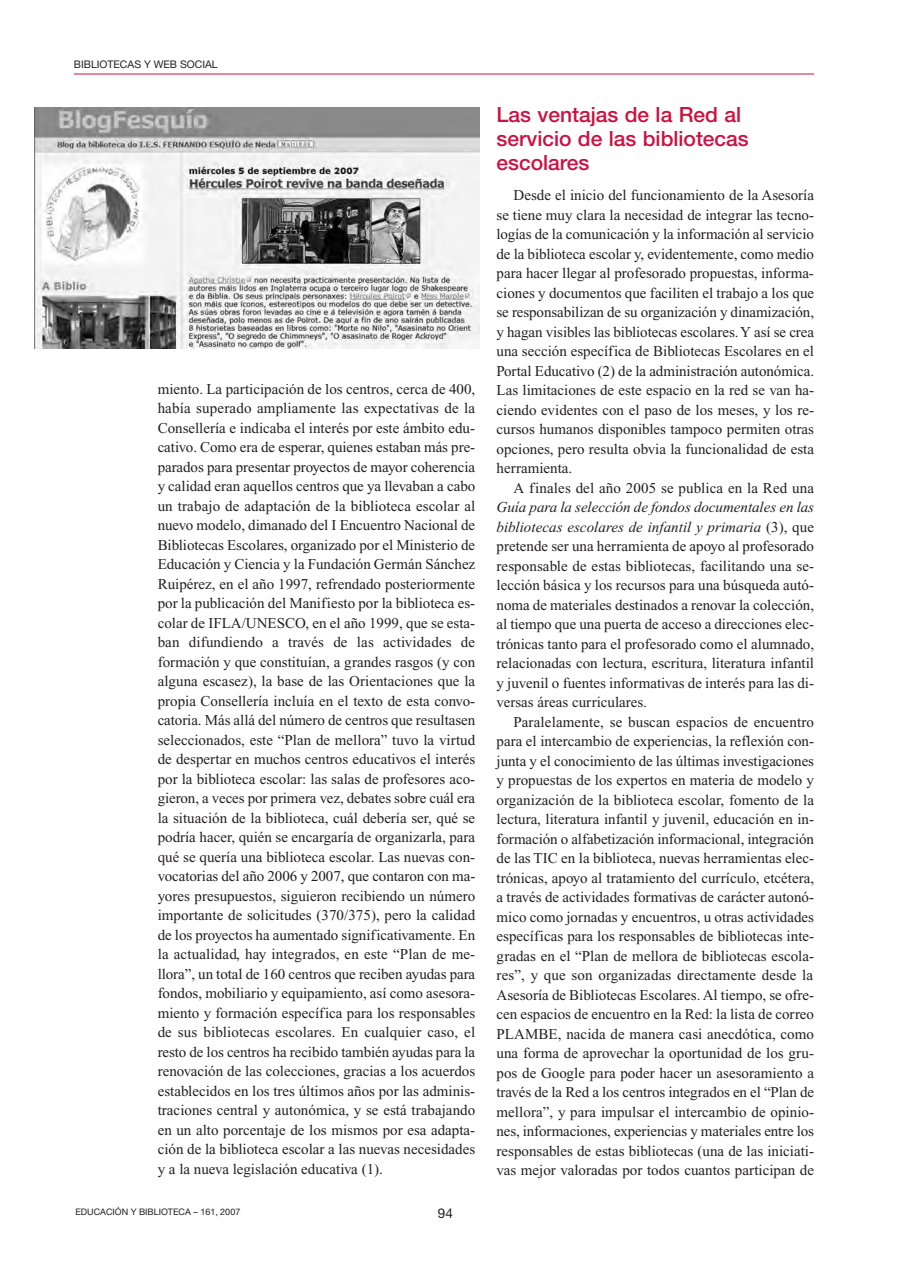
<style>
.page{position:relative;width:897px;height:1265px;background:#fff}
.page>*{position:absolute;margin:0;border:0;box-sizing:border-box;transform-origin:0 0}
.t1{font:500 21px/24px "Helvetica Neue";color:#cd1141}
.t2{font:15px/19.5px "Times New Roman";color:#231f20;text-align:justify}
.t3{font:italic 15px "Times New Roman";color:#231f20}
.t4{font:13.5px "Helvetica Neue";color:#231f20}
.t5{font:10.5px "Helvetica Neue";color:#231f20}
.t6{font:9px "Helvetica Neue";color:#231f20}
.s1{font-style:normal}
</style>
<div class="page">
<svg style="left:34px;top:73px;width:781px;height:276px"></svg>
<p class="t5" style="left:74px;top:61px;width:145px">BIBLIOTECAS Y WEB SOCIAL</p>
<p class="t2" style="left:158px;top:380px;width:319px">miento. La participación de los centros, cerca de 400, había superado ampliamente las expectativas de la Consellería e indicaba el interés por este ámbito edu&shy;cativo. Como era de esperar, quienes estaban más pre&shy;parados para presentar proyectos de mayor coherencia y calidad eran aquellos centros que ya llevaban a cabo un trabajo de adaptación de la biblioteca escolar al nuevo modelo, dimanado del I Encuentro Nacional de Bibliotecas Escolares, organizado por el Ministerio de Educación y Ciencia y la Fundación Germán Sánchez Ruipérez, en el año 1997, refrendado posteriormente por la publicación del Manifiesto por la biblioteca es&shy;colar de IFLA/UNESCO, en el año 1999, que se esta&shy;ban difundiendo a través de las actividades de formación y que constituían, a grandes rasgos (y con alguna escasez), la base de las Orientaciones que la propia Consellería incluía en el texto de esta convo&shy;catoria. Más allá del número de centros que resultasen seleccionados, este “Plan de mellora” tuvo la virtud de despertar en muchos centros educativos el interés por la biblioteca escolar: las salas de profesores aco&shy;gieron, a veces por primera vez, debates sobre cuál era la situación de la biblioteca, cuál debería ser, qué se podría hacer, quién se encargaría de organizarla, para qué se quería una biblioteca escolar. Las nuevas con&shy;vocatorias del año 2006 y 2007, que contaron con ma&shy;yores presupuestos, siguieron recibiendo un número importante de solicitudes (370/375), pero la calidad de los proyectos ha aumentado significativamente. En la actualidad, hay integrados, en este “Plan de me&shy;llora”, un total de 160 centros que reciben ayudas para fondos, mobiliario y equipamiento, así como asesora&shy;miento y formación específica para los responsables de sus bibliotecas escolares. En cualquier caso, el resto de los centros ha recibido también ayudas para la renovación de las colecciones, gracias a los acuerdos establecidos en los tres últimos años por las adminis&shy;traciones central y autonómica, y se está trabajando en un alto porcentaje de los mismos por esa adapta&shy;ción de la biblioteca escolar a las nuevas necesidades y a la nueva legislación educativa (1).</p>
<p class="t6" style="left:75px;top:1208px;width:166px">EDUCACIÓN Y BIBLIOTECA – 161, 2007</p>
<p class="t4" style="left:438px;top:1208px;width:16px">94</p>
<p class="t1" style="left:496px;top:105px;width:254px">Las ventajas de la Red al servicio de las bibliotecas escolares</p>
<p class="t2" style="left:513px;top:187px;width:302px">Desde el inicio del funcionamiento de la Asesoría</p>
<p class="t2" style="left:496px;top:206px;width:319px">se tiene muy clara la necesidad de integrar las tecno-</p>
<p class="t2" style="left:496px;top:226px;width:319px">logías de la comunicación y la información al servicio</p>
<p class="t2" style="left:496px;top:245px;width:319px">de la biblioteca escolar y, evidentemente, como medio</p>
<p class="t2" style="left:496px;top:265px;width:319px">para hacer llegar al profesorado propuestas, informa-</p>
<p class="t2" style="left:496px;top:284px;width:319px">ciones y documentos que faciliten el trabajo a los que</p>
<p class="t2" style="left:496px;top:304px;width:319px">se responsabilizan de su organización y dinamización,</p>
<p class="t2" style="left:496px;top:323px;width:319px">y hagan visibles las bibliotecas escolares. Y así se crea</p>
<p class="t2" style="left:496px;top:343px;width:319px">una sección específica de Bibliotecas Escolares en el</p>
<p class="t2" style="left:496px;top:362px;width:319px">Portal Educativo (2) de la administración autonómica.</p>
<p class="t2" style="left:496px;top:382px;width:319px">Las limitaciones de este espacio en la red se van ha-</p>
<p class="t2" style="left:496px;top:401px;width:319px">ciendo evidentes con el paso de los meses, y los re-</p>
<p class="t2" style="left:496px;top:421px;width:319px">cursos humanos disponibles tampoco permiten otras</p>
<p class="t2" style="left:496px;top:440px;width:319px">opciones, pero resulta obvia la funcionalidad de esta</p>
<p class="t2" style="left:496px;top:460px;width:77px">herramienta.</p>
<p class="t2" style="left:513px;top:479px;width:302px">A finales del año 2005 se publica en la Red una</p>
<p class="t3" style="left:496px;top:502px;width:319px">Guía para la selección de fondos documentales en las</p>
<p class="t3" style="left:496px;top:521px;width:319px">bibliotecas escolares de infantil y primaria <span class="s1">(3), que</span></p>
<p class="t2" style="left:496px;top:538px;width:319px">pretende ser una herramienta de apoyo al profesorado</p>
<p class="t2" style="left:496px;top:557px;width:319px">responsable de estas bibliotecas, facilitando una se-</p>
<p class="t2" style="left:496px;top:577px;width:319px">lección básica y los recursos para una búsqueda autó-</p>
<p class="t2" style="left:496px;top:596px;width:319px">noma de materiales destinados a renovar la colección,</p>
<p class="t2" style="left:496px;top:616px;width:319px">al tiempo que una puerta de acceso a direcciones elec-</p>
<p class="t2" style="left:496px;top:635px;width:319px">trónicas tanto para el profesorado como el alumnado,</p>
<p class="t2" style="left:496px;top:655px;width:319px">relacionadas con lectura, escritura, literatura infantil</p>
<p class="t2" style="left:496px;top:674px;width:319px">y juvenil o fuentes informativas de interés para las di-</p>
<p class="t2" style="left:496px;top:694px;width:152px">versas áreas curriculares.</p>
<p class="t2" style="left:513px;top:713px;width:302px">Paralelamente, se buscan espacios de encuentro</p>
<p class="t2" style="left:496px;top:733px;width:319px">para el intercambio de experiencias, la reflexión con-</p>
<p class="t2" style="left:496px;top:752px;width:319px">junta y el conocimiento de las últimas investigaciones</p>
<p class="t2" style="left:496px;top:772px;width:319px">y propuestas de los expertos en materia de modelo y</p>
<p class="t2" style="left:496px;top:791px;width:319px">organización de la biblioteca escolar, fomento de la</p>
<p class="t2" style="left:496px;top:811px;width:319px">lectura, literatura infantil y juvenil, educación en in-</p>
<p class="t2" style="left:496px;top:830px;width:319px">formación o alfabetización informacional, integración</p>
<p class="t2" style="left:496px;top:850px;width:319px">de las TIC en la biblioteca, nuevas herramientas elec-</p>
<p class="t2" style="left:496px;top:869px;width:319px">trónicas, apoyo al tratamiento del currículo, etcétera,</p>
<p class="t2" style="left:496px;top:889px;width:319px">a través de actividades formativas de carácter autonó-</p>
<p class="t2" style="left:496px;top:908px;width:319px">mico como jornadas y encuentros, u otras actividades</p>
<p class="t2" style="left:496px;top:928px;width:319px">específicas para los responsables de bibliotecas inte-</p>
<p class="t2" style="left:496px;top:947px;width:319px">gradas en el “Plan de mellora de bibliotecas escola-</p>
<p class="t2" style="left:496px;top:967px;width:318px">res”, y que son organizadas directamente desde la</p>
<p class="t2" style="left:496px;top:986px;width:319px">Asesoría de Bibliotecas Escolares. Al tiempo, se ofre-</p>
<p class="t2" style="left:496px;top:1006px;width:319px">cen espacios de encuentro en la Red: la lista de correo</p>
<p class="t2" style="left:496px;top:1025px;width:319px">PLAMBE, nacida de manera casi anecdótica, como</p>
<p class="t2" style="left:496px;top:1045px;width:319px">una forma de aprovechar la oportunidad de los gru-</p>
<p class="t2" style="left:496px;top:1064px;width:319px">pos de Google para poder hacer un asesoramiento a</p>
<p class="t2" style="left:496px;top:1084px;width:319px">través de la Red a los centros integrados en el “Plan de</p>
<p class="t2" style="left:496px;top:1103px;width:319px">mellora”, y para impulsar el intercambio de opinio-</p>
<p class="t2" style="left:496px;top:1123px;width:319px">nes, informaciones, experiencias y materiales entre los</p>
<p class="t2" style="left:496px;top:1142px;width:319px">responsables de estas bibliotecas (una de las iniciati-</p>
<p class="t2" style="left:496px;top:1162px;width:319px">vas mejor valoradas por todos cuantos participan de</p>
</div>
